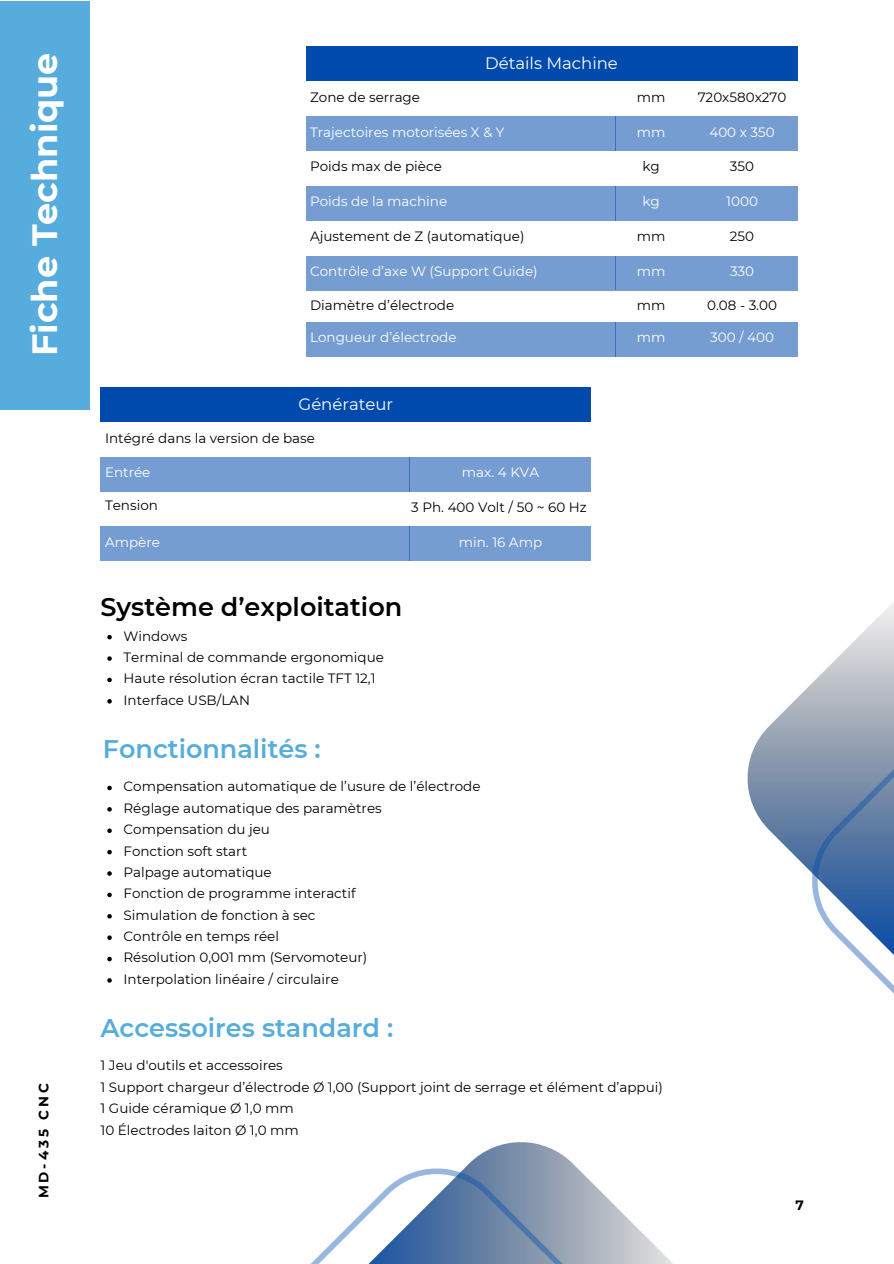
<style>
.page{position:relative;width:894px;height:1264px;background:#fff}
.page>*{position:absolute;margin:0;border:0;box-sizing:border-box;transform-origin:0 0}
.t1{font:700 35.1px "Montserrat";color:#fff}
.t2{font:600 25.5px "Montserrat";color:#56addd}
.t3{font:600 25.5px "Montserrat";color:#000}
.t4{font:16.5px "Montserrat";color:#fff}
.t5{font:13.5px/21.3px "Montserrat";color:#000}
.t6{font:13.5px "Montserrat";color:#fff}
.t7{font:700 13.5px "Montserrat";letter-spacing:.215em;color:#000}
</style>
<div class="page">
<svg style="left:466px;top:1142px;width:206px;height:121px"></svg>
<svg style="left:312px;top:1167px;width:290px;height:96px"></svg>
<div style="left:305px;top:47px;width:492px;height:34px;background:#004aad"></div>
<div style="left:100px;top:387px;width:491px;height:35px;background:#004aad"></div>
<div style="left:305px;top:116px;width:310px;height:35px;background:#769dd2"></div>
<div style="left:100px;top:457px;width:309px;height:35px;background:#769dd2"></div>
<div style="left:305px;top:186px;width:310px;height:35px;background:#769dd2"></div>
<div style="left:615px;top:116px;width:71px;height:35px;background:#769dd2"></div>
<div style="left:409px;top:457px;width:182px;height:35px;background:#769dd2"></div>
<div style="left:615px;top:186px;width:71px;height:35px;background:#769dd2"></div>
<div style="left:686px;top:116px;width:111px;height:35px;background:#769dd2"></div>
<div style="left:686px;top:186px;width:111px;height:35px;background:#769dd2"></div>
<div style="left:305px;top:256px;width:310px;height:35px;background:#769dd2"></div>
<div style="left:100px;top:526px;width:309px;height:35px;background:#769dd2"></div>
<div style="left:409px;top:526px;width:182px;height:35px;background:#769dd2"></div>
<div style="left:615px;top:256px;width:71px;height:35px;background:#769dd2"></div>
<div style="left:686px;top:256px;width:111px;height:35px;background:#769dd2"></div>
<div style="left:305px;top:322px;width:310px;height:35px;background:#769dd2"></div>
<div style="left:615px;top:322px;width:71px;height:35px;background:#769dd2"></div>
<div style="left:686px;top:322px;width:111px;height:35px;background:#769dd2"></div>
<div style="left:0;top:1px;width:89px;height:408px;background:#56addd"></div>
<svg style="left:107px;top:785px;width:5px;height:5px"></svg>
<svg style="left:107px;top:807px;width:5px;height:4px"></svg>
<svg style="left:107px;top:828px;width:5px;height:5px"></svg>
<svg style="left:107px;top:849px;width:5px;height:5px"></svg>
<svg style="left:107px;top:871px;width:5px;height:4px"></svg>
<svg style="left:107px;top:892px;width:5px;height:5px"></svg>
<svg style="left:107px;top:914px;width:5px;height:4px"></svg>
<svg style="left:107px;top:935px;width:5px;height:4px"></svg>
<svg style="left:107px;top:956px;width:5px;height:5px"></svg>
<svg style="left:107px;top:978px;width:5px;height:4px"></svg>
<svg style="left:107px;top:635px;width:5px;height:4px"></svg>
<svg style="left:107px;top:656px;width:5px;height:4px"></svg>
<svg style="left:107px;top:677px;width:5px;height:5px"></svg>
<svg style="left:107px;top:699px;width:5px;height:4px"></svg>
<svg style="left:747px;top:603px;width:146px;height:268px"></svg>
<svg style="left:810px;top:716px;width:83px;height:277px"></svg>
<h1 class="t1" style="left:19px;top:356px;width:305px;rotate:-90deg">Fiche Technique</h1>
<p class="t7" style="left:34px;top:1198px;width:117px;rotate:-90deg">MD-435 CNC</p>
<p class="t4" style="left:485px;top:52px;width:134px">Détails Machine</p>
<p class="t5" style="left:310px;top:86px;width:111px">Zone de serrage</p>
<p class="t5" style="left:636px;top:86px;width:30px">mm</p>
<p class="t5" style="left:697px;top:86px;width:90px">720x580x270</p>
<p class="t6" style="left:310px;top:122px;width:196px">Trajectoires motorisées X &amp; Y</p>
<p class="t6" style="left:636px;top:122px;width:30px">mm</p>
<p class="t6" style="left:709px;top:122px;width:67px">400 x 350</p>
<p class="t5" style="left:310px;top:155px;width:133px">Poids max de pièce</p>
<p class="t5" style="left:642px;top:155px;width:19px">kg</p>
<p class="t5" style="left:729px;top:155px;width:26px">350</p>
<p class="t6" style="left:310px;top:192px;width:139px">Poids de la machine</p>
<p class="t6" style="left:642px;top:192px;width:19px">kg</p>
<p class="t6" style="left:726px;top:192px;width:33px">1000</p>
<p class="t5" style="left:310px;top:225px;width:216px">Ajustement de Z (automatique)</p>
<p class="t5" style="left:636px;top:225px;width:30px">mm</p>
<p class="t5" style="left:729px;top:225px;width:26px">250</p>
<p class="t6" style="left:310px;top:262px;width:229px">Contrôle d’axe W (Support Guide)</p>
<p class="t6" style="left:636px;top:262px;width:30px">mm</p>
<p class="t6" style="left:729px;top:262px;width:26px">330</p>
<p class="t5" style="left:310px;top:294px;width:146px">Diamètre d’électrode</p>
<p class="t5" style="left:636px;top:294px;width:30px">mm</p>
<p class="t5" style="left:707px;top:294px;width:71px">0.08 - 3.00</p>
<p class="t6" style="left:310px;top:328px;width:148px">Longueur d’électrode</p>
<p class="t6" style="left:636px;top:328px;width:30px">mm</p>
<p class="t6" style="left:710px;top:328px;width:65px">300 / 400</p>
<p class="t4" style="left:298px;top:393px;width:96px">Générateur</p>
<p class="t5" style="left:105px;top:426px;width:211px">Intégré dans la version de base</p>
<p class="t6" style="left:105px;top:463px;width:47px">Entrée</p>
<p class="t5" style="left:105px;top:494px;width:54px">Tension</p>
<p class="t6" style="left:462px;top:463px;width:79px">max. 4 KVA</p>
<p class="t5" style="left:411px;top:496px;width:177px">3 Ph. 400 Volt / 50 ~ 60 Hz</p>
<p class="t6" style="left:105px;top:532px;width:56px">Ampère</p>
<p class="t6" style="left:458px;top:532px;width:85px">min. 16 Amp</p>
<h2 class="t3" style="left:100px;top:588px;width:303px">Système d’exploitation</h2>
<p class="t5" style="left:123px;top:624px;width:262px">Windows<br>Terminal de commande ergonomique<br>Haute résolution écran tactile TFT 12,1<br>Interface USB/LAN</p>
<h2 class="t2" style="left:103px;top:730px;width:219px">Fonctionnalités :</h2>
<p class="t5" style="left:123px;top:775px;width:358px">Compensation automatique de l’usure de l’électrode<br>Réglage automatique des paramètres<br>Compensation du jeu<br>Fonction soft start<br>Palpage automatique<br>Fonction de programme interactif<br>Simulation de fonction à sec<br>Contrôle en temps réel<br>Résolution 0,001 mm (Servomoteur)<br>Interpolation linéaire / circulaire</p>
<h2 class="t2" style="left:100px;top:1009px;width:294px">Accessoires standard :</h2>
<p class="t5" style="left:100px;top:1054px;width:563px">1 Jeu d'outils et accessoires<br>1 Support chargeur d’électrode Ø 1,00 (Support joint de serrage et élément d’appui)<br>1 Guide céramique Ø 1,0 mm<br>10 Électrodes laiton Ø 1,0 mm</p>
<p class="t7" style="left:795px;top:1195px;width:10px">7</p>
</div>
